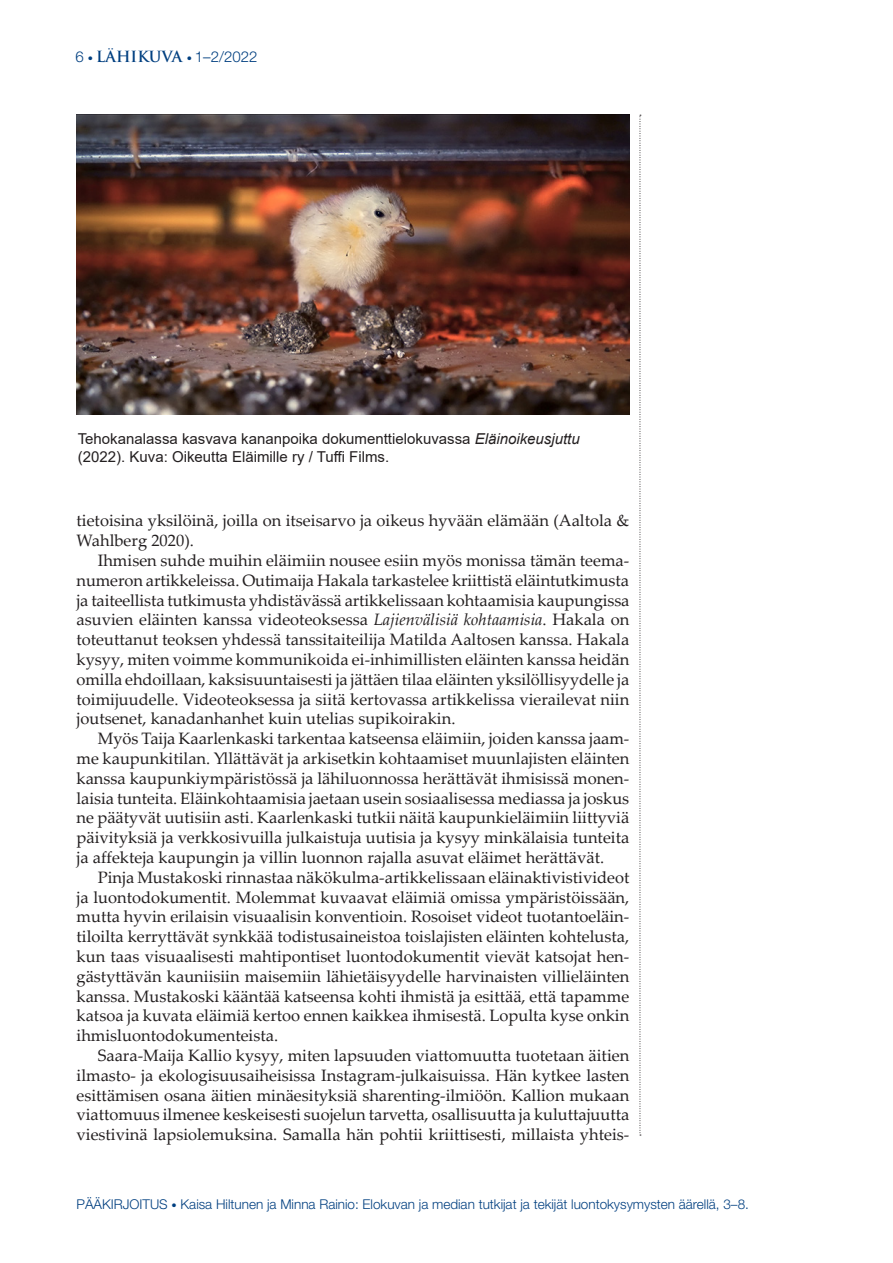
<style>
.page{position:relative;width:893px;height:1263px;background:#fff}
.page>*{position:absolute;margin:0;border:0;box-sizing:border-box;transform-origin:0 0}
.Artikkelit_leipis{font:16.5px/19.8px "Palatino Linotype";color:#231f20;text-align:justify}
.Kuvateksti{font:15px/18px "Arial";color:#231f20}
.t1{font:300 15px "Helvetica Neue";color:#003f80}
.t2{font:300 13.5px "Helvetica Neue";color:#003f80}
.s1{font-size:10.5px}
.s2{font-family:"Trajan Pro";font-weight:700}
.s3{font-style:italic}
</style>
<div class="page">
<svg style="left:640px;top:115px;width:1px;height:1021px"></svg>
<img style="left:77px;top:115px;width:552px;height:299px">
<p class="t1" style="left:75px;top:47px;width:183px">6 <span class="s1">•</span> <span class="s2">LÄHIKUVA</span> <span class="s1">•</span> 1–2/2022</p>
<p class="Kuvateksti" style="left:78px;top:430px;width:503px">Tehokanalassa kasvava kananpoika dokumenttielokuvassa <span class="s3">Eläinoikeusjuttu </span>(2022). Kuva: Oikeutta Eläimille ry / Tuffi Films.</p>
<p class="Artikkelit_leipis" style="left:77px;top:510px;width:554px">tietoisina yksilöinä, joilla on itseisarvo ja oikeus hyvään elämään (Aaltola &amp;<br>Wahlberg 2020).</p>
<p class="Artikkelit_leipis" style="left:77px;top:550px;width:554px;text-indent:21px">Ihmisen suhde muihin eläimiin nousee esiin myös monissa tämän teema&shy;numeron artikkeleissa. Outimaija Hakala tarkastelee kriittistä eläintutkimusta ja taiteellista tutkimusta yhdistävässä artikkelissaan kohtaamisia kaupungissa asuvien eläinten kanssa videoteoksessa <span class="s3">Lajienvälisiä kohtaamisia</span>. Hakala on toteuttanut teoksen yhdessä tanssitaiteilija Matilda Aaltosen kanssa. Hakala kysyy, miten voimme kommunikoida ei-inhimillisten eläinten kanssa heidän omilla ehdoillaan, kaksisuuntaisesti ja jättäen tilaa eläinten yksilöllisyydelle ja toimijuudelle. Videoteoksessa ja siitä kertovassa artikkelissa vierailevat niin joutsenet, kanadanhanhet kuin utelias supikoirakin.</p>
<p class="Artikkelit_leipis" style="left:77px;top:728px;width:554px;text-indent:21px">Myös Taija Kaarlenkaski tarkentaa katseensa eläimiin, joiden kanssa jaam&shy;me kaupunkitilan. Yllättävät ja arkisetkin kohtaamiset muunlajisten eläinten kanssa kaupunkiympäristössä ja lähiluonnossa herättävät ihmisissä monen&shy;laisia tunteita. Eläinkohtaamisia jaetaan usein sosiaalisessa mediassa ja joskus ne päätyvät uutisiin asti. Kaarlenkaski tutkii näitä kaupunkieläimiin liittyviä päivityksiä ja verkkosivuilla julkaistuja uutisia ja kysyy minkälaisia tunteita ja affekteja kaupungin ja villin luonnon rajalla asuvat eläimet herättävät.</p>
<p class="Artikkelit_leipis" style="left:77px;top:866px;width:554px;text-indent:21px">Pinja Mustakoski rinnastaa näkökulma-artikkelissaan eläinaktivistivideot ja luontodokumentit. Molemmat kuvaavat eläimiä omissa ympäristöissään, mutta hyvin erilaisin visuaalisin konventioin. Rosoiset videot tuotantoeläin&shy;tiloilta kerryttävät synkkää todistusaineistoa toislajisten eläinten kohtelusta, kun taas visuaalisesti mahtipontiset luontodokumentit vievät katsojat hen&shy;gästyttävän kauniisiin maisemiin lähietäisyydelle harvinaisten villieläinten kanssa. Mustakoski kääntää katseensa kohti ihmistä ja esittää, että tapamme katsoa ja kuvata eläimiä kertoo ennen kaikkea ihmisestä. Lopulta kyse onkin ihmisluontodokumenteista.</p>
<p class="Artikkelit_leipis" style="left:77px;top:1045px;width:554px;text-indent:21px">Saara-Maija Kallio kysyy, miten lapsuuden viattomuutta tuotetaan äitien ilmasto- ja ekologisuusaiheisissa Instagram-julkaisuissa. Hän kytkee lasten esittämisen osana äitien minäesityksiä sharenting-ilmiöön. Kallion mukaan viattomuus ilmenee keskeisesti suojelun tarvetta, osallisuutta ja kuluttajuutta viestivinä lapsiolemuksina. Samalla hän pohtii kriittisesti, millaista yhteis-</p>
<p class="t2" style="left:77px;top:1196px;width:674px">PÄÄKIRJOITUS <span class="s1">•</span> Kaisa Hiltunen ja Minna Rainio: Elokuvan ja median tutkijat ja tekijät luontokysymysten äärellä, 3–8.</p>
</div>
